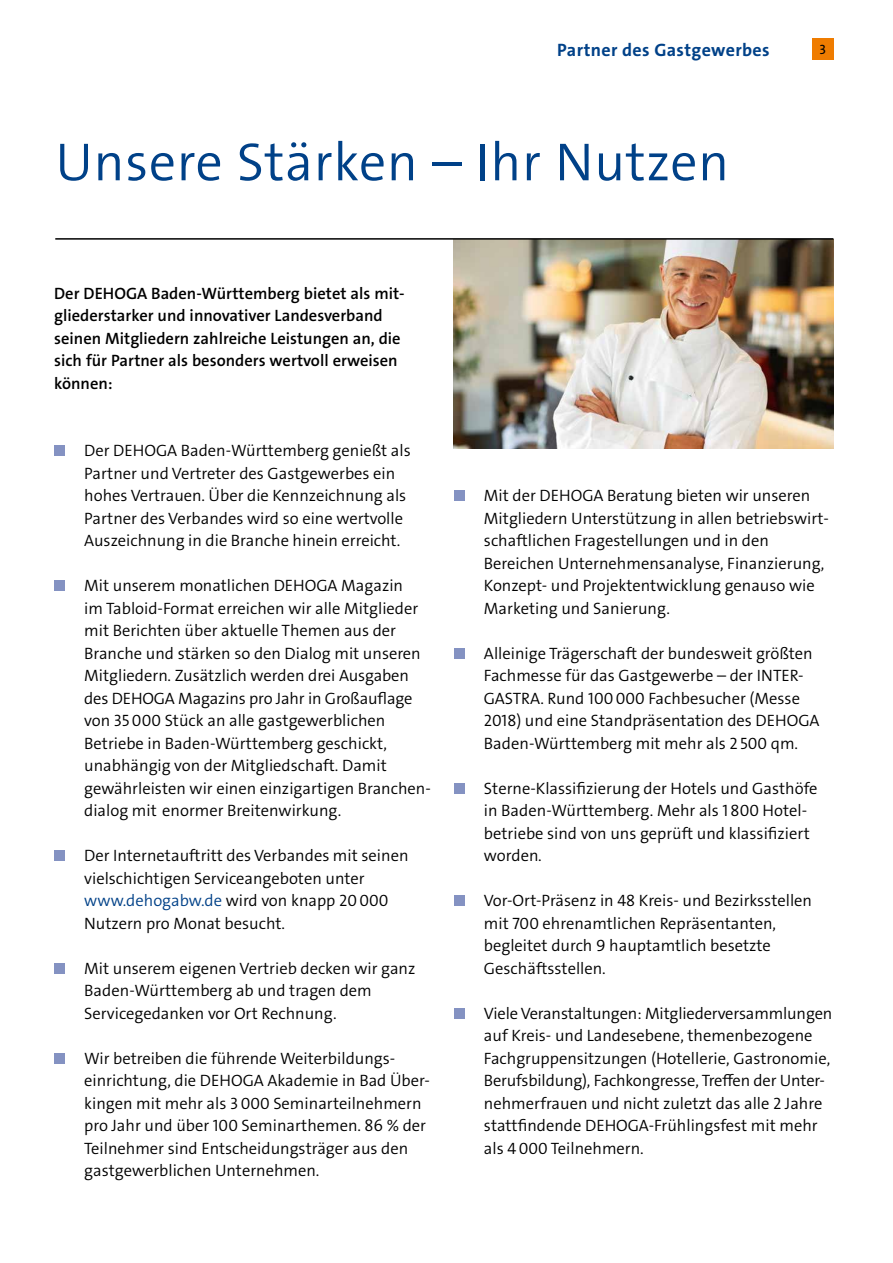
<style>
.page{position:relative;width:893px;height:1263px;background:#fff}
.page>*{position:absolute;margin:0;border:0;box-sizing:border-box;transform-origin:0 0}
.t1{font:300 54px "The Sans Os F";letter-spacing:.01em;color:#004188}
.t2{font:700 18px "The Sans Os F";letter-spacing:.02em;color:#004188}
.t3{font:300 16.5px/22.5px "The Sans Os F";color:#000}
.t4{font:600 16.5px/22.5px "The Sans Os F";color:#000}
.t5{font:13.5px "The Sans Os F";color:#000}
.s1{color:#004188}
</style>
<div class="page">
<div style="left:812px;top:38px;width:21px;height:22px;background:#ef7c00"></div>
<div style="left:54px;top:445px;width:11px;height:11px;background:#8492c2"></div>
<div style="left:54px;top:580px;width:11px;height:11px;background:#8492c2"></div>
<div style="left:54px;top:850px;width:11px;height:11px;background:#8492c2"></div>
<div style="left:54px;top:963px;width:11px;height:11px;background:#8492c2"></div>
<div style="left:54px;top:1053px;width:11px;height:11px;background:#8492c2"></div>
<div style="left:454px;top:490px;width:11px;height:11px;background:#8492c2"></div>
<div style="left:454px;top:648px;width:11px;height:11px;background:#8492c2"></div>
<div style="left:454px;top:783px;width:11px;height:11px;background:#8492c2"></div>
<div style="left:454px;top:895px;width:11px;height:11px;background:#8492c2"></div>
<div style="left:454px;top:1008px;width:11px;height:11px;background:#8492c2"></div>
<img style="left:454px;top:240px;width:380px;height:209px">
<hr style="left:55px;top:238px;width:778px;height:2px;background:#000">
<p class="t2" style="left:557px;top:38px;width:214px">Partner des Gastgewerbes</p>
<p class="t5" style="left:819px;top:40px;width:8px">3</p>
<h1 class="t1" style="left:55px;top:127px;width:675px">Unsere Stärken – Ihr Nutzen</h1>
<p class="t4" style="left:54px;top:282px;width:352px">Der DEHOGA Baden-Württemberg bietet als mit&shy;gliederstarker und innovativer Landesverband seinen Mitgliedern zahlreiche Leistungen an, die sich für Partner als besonders wertvoll erweisen können:</p>
<p class="t3" style="left:84px;top:439px;width:328px">Der DEHOGA Baden-Württemberg genießt als Partner und Vertreter des Gastgewerbes ein hohes Vertrauen. Über die Kennzeichnung als Partner des Verbandes wird so eine wertvolle Auszeichnung in die Branche hinein erreicht.</p>
<p class="t3" style="left:84px;top:574px;width:348px">Mit unserem monatlichen DEHOGA Magazin<br>im Tabloid-Format erreichen wir alle Mitglieder mit Berichten über aktuelle Themen aus der Branche und stärken so den Dialog mit unseren Mitgliedern. Zusätzlich werden drei Ausgaben des DEHOGA Magazins pro Jahr in Großauflage von 35000 Stück an alle gastgewerblichen Betriebe in Baden-Württemberg geschickt, unabhängig von der Mitgliedschaft. Damit gewährleisten wir einen einzigartigen Branchen&shy;dialog mit enormer Breitenwirkung.</p>
<p class="t3" style="left:84px;top:844px;width:326px">Der Internetauftritt des Verbandes mit seinen vielschichtigen Serviceangeboten unter <span class="s1">www.dehogabw.de</span> wird von knapp 20000<br>Nutzern pro Monat besucht.</p>
<p class="t3" style="left:84px;top:957px;width:333px">Mit unserem eigenen Vertrieb decken wir ganz<br>Baden-Württemberg ab und tragen dem<br>Servicegedanken vor Ort Rechnung.</p>
<p class="t3" style="left:84px;top:1047px;width:347px">Wir betreiben die führende Weiterbildungs&shy;einrichtung, die DEHOGA Akademie in Bad Über&shy;kingen mit mehr als 3000 Seminarteilnehmern pro Jahr und über 100 Seminarthemen. 86 % der Teilnehmer sind Entscheidungsträger aus den gastgewerblichen Unternehmen.</p>
<p class="t3" style="left:484px;top:484px;width:346px">Mit der DEHOGA Beratung bieten wir unseren Mitgliedern Unterstützung in allen betriebswirt&shy;schaftlichen Fragestellungen und in den Bereichen Unternehmensanalyse, Finanzierung, Konzept- und Projektentwicklung genauso wie Marketing und Sanierung.</p>
<p class="t3" style="left:484px;top:642px;width:337px">Alleinige Trägerschaft der bundesweit größten Fachmesse für das Gastgewerbe – der INTER-GASTRA. Rund 100000 Fachbesucher (Messe 2018) und eine Standpräsentation des DEHOGA Baden-Württemberg mit mehr als 2 500 qm.</p>
<p class="t3" style="left:484px;top:777px;width:335px">Sterne-Klassifizierung der Hotels und Gasthöfe in Baden-Württemberg. Mehr als 1 800 Hotel&shy;betriebe sind von uns geprüft und klassifiziert worden.</p>
<p class="t3" style="left:484px;top:889px;width:330px">Vor-Ort-Präsenz in 48 Kreis- und Bezirksstellen mit 700 ehrenamtlichen Repräsentanten, begleitet durch 9 hauptamtlich besetzte Geschäftsstellen.</p>
<p class="t3" style="left:484px;top:1002px;width:350px">Viele Veranstaltungen: Mitgliederversammlungen auf Kreis- und Landesebene, themenbezogene Fachgruppensitzungen (Hotellerie, Gastronomie, Berufsbildung), Fachkongresse, Treffen der Unter&shy;nehmerfrauen und nicht zuletzt das alle 2 Jahre stattfindende DEHOGA-Frühlingsfest mit mehr als 4000 Teilnehmern.</p>
</div>
